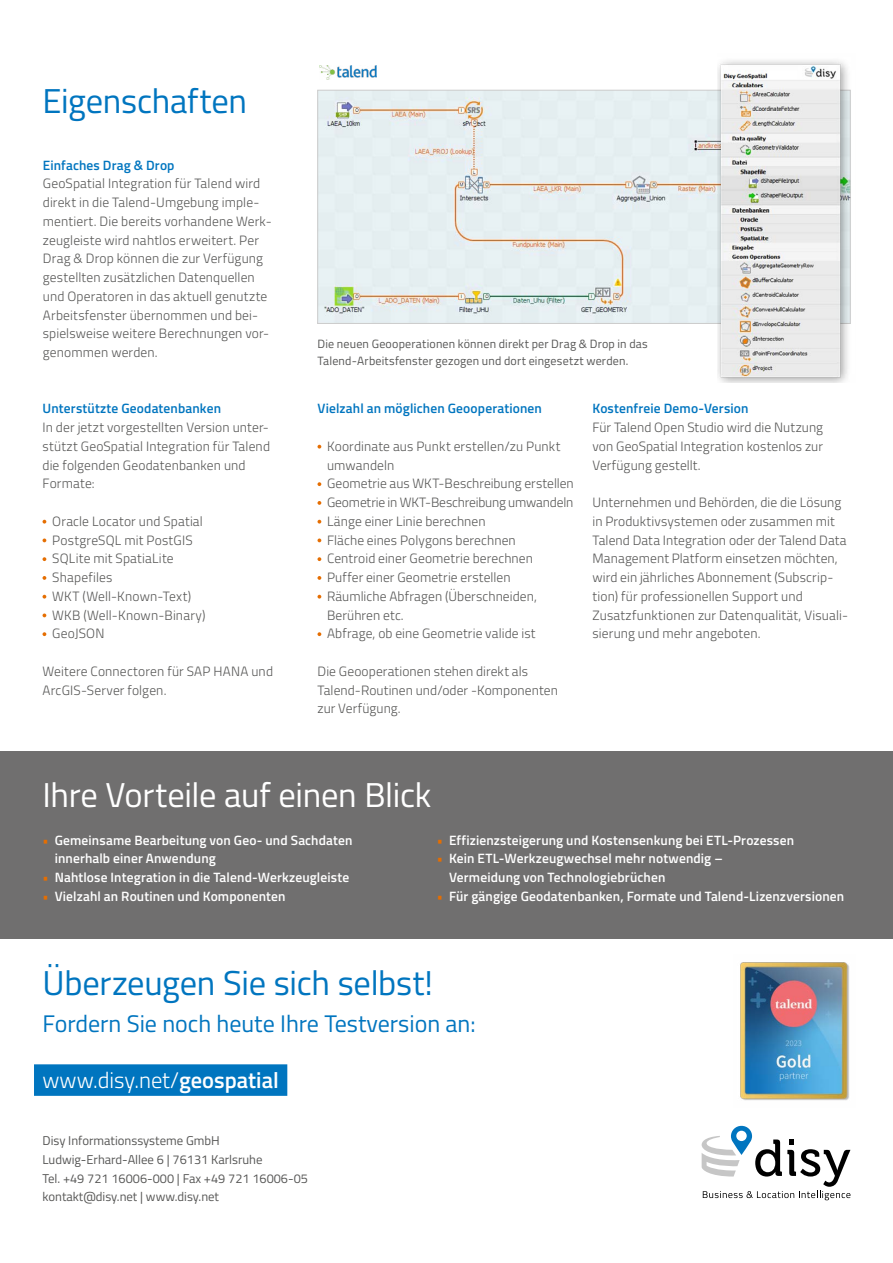
<style>
.page{position:relative;width:893px;height:1263px;background:#fff}
.page>*{position:absolute;margin:0;border:0;box-sizing:border-box;transform-origin:0 0}
.t1{font:34.5px "Titillium Web";letter-spacing:-.01em;color:#0075bf}
.t2{font:34.5px "Titillium Web";letter-spacing:-.01em;color:#fff}
.t3{font:24px "Titillium Web";color:#0075bf}
.t4{font:300 22.5px "Titillium Web";color:#fff}
.t5{font:300 13.5px/18.8px "Titillium Web";letter-spacing:.01em;color:#575756}
.t6{font:600 13.5px/18.8px "Titillium Web";letter-spacing:.01em;color:#fff}
.t7{font:600 13.5px "Titillium Web";letter-spacing:.01em;color:#0075bf}
.t8{font:12.75px/18.8px "Titillium Web";color:#575756}
.t9{font:12px/17.2px "Titillium Web";letter-spacing:.015em;color:#575756}
.s1{color:#e56e02}
.s2{font-weight:600}
</style>
<div class="page">
<div style="left:0;top:751px;width:893px;height:187px;background:#706f6f"></div>
<svg style="left:43px;top:520px;width:3px;height:4px"></svg>
<svg style="left:43px;top:538px;width:3px;height:4px"></svg>
<svg style="left:43px;top:557px;width:3px;height:4px"></svg>
<svg style="left:43px;top:576px;width:3px;height:4px"></svg>
<svg style="left:43px;top:595px;width:3px;height:4px"></svg>
<svg style="left:43px;top:613px;width:3px;height:4px"></svg>
<svg style="left:43px;top:632px;width:3px;height:4px"></svg>
<svg style="left:317px;top:445px;width:4px;height:4px"></svg>
<svg style="left:317px;top:482px;width:4px;height:4px"></svg>
<svg style="left:317px;top:501px;width:4px;height:4px"></svg>
<svg style="left:317px;top:520px;width:4px;height:4px"></svg>
<svg style="left:317px;top:538px;width:4px;height:4px"></svg>
<svg style="left:317px;top:557px;width:4px;height:4px"></svg>
<svg style="left:317px;top:576px;width:4px;height:4px"></svg>
<svg style="left:317px;top:595px;width:4px;height:4px"></svg>
<svg style="left:317px;top:632px;width:4px;height:4px"></svg>
<img style="left:319px;top:92px;width:398px;height:230px">
<img style="left:717px;top:60px;width:134px;height:323px">
<img style="left:319px;top:65px;width:58px;height:15px">
<svg style="left:702px;top:1126px;width:148px;height:74px"></svg>
<img style="left:740px;top:962px;width:110px;height:139px">
<div style="left:34px;top:1064px;width:253px;height:32px;background:#0075bf"></div>
<h1 class="t1" style="left:43px;top:76px;width:206px">Eigenschaften</h1>
<p class="t7" style="left:43px;top:155px;width:133px">Einfaches Drag &amp; Drop</p>
<p class="t5" style="left:43px;top:174px;width:230px">GeoSpatial Integration für Talend wird direkt in die Talend-Umgebung imple&shy;mentiert. Die bereits vorhandene Werk&shy;zeugleiste wird nahtlos erweitert. Per Drag &amp; Drop können die zur Verfügung gestellten zusätzlichen Datenquellen und Operatoren in das aktuell genutzte Arbeitsfenster übernommen und bei&shy;spielsweise weitere Berechnungen vor&shy;genommen werden.</p>
<p class="t7" style="left:43px;top:398px;width:180px">Unterstützte Geodatenbanken</p>
<p class="t5" style="left:43px;top:417px;width:229px">In der jetzt vorgestellten Version unter&shy;stützt GeoSpatial Integration für Talend die folgenden Geodatenbanken und<br>Formate:</p>
<p class="t5" style="left:52px;top:511px;width:155px">Oracle Locator und Spatial<br>PostgreSQL mit PostGIS<br>SQLite mit SpatiaLite<br>Shapefiles<br>WKT (Well-Known-Text)<br>WKB (Well-Known-Binary)<br>GeoJSON</p>
<p class="t5" style="left:43px;top:661px;width:232px">Weitere Connectoren für SAP HANA und<br>ArcGIS-Server folgen.</p>
<p class="t9" style="left:317px;top:335px;width:332px">Die neuen Geooperationen können direkt per Drag &amp; Drop in das<br>Talend-Arbeitsfenster gezogen und dort eingesetzt werden.</p>
<p class="t7" style="left:317px;top:398px;width:226px">Vielzahl an möglichen Geooperationen</p>
<p class="t5" style="left:327px;top:436px;width:248px">Koordinate aus Punkt erstellen/zu Punkt umwandeln<br>Geometrie aus WKT-Beschreibung erstellen<br>Geometrie in WKT-Beschreibung umwandeln<br>Länge einer Linie berechnen<br>Fläche eines Polygons berechnen<br>Centroid einer Geometrie berechnen<br>Puffer einer Geometrie erstellen<br>Räumliche Abfragen (Überschneiden,<br>Berühren etc.<br>Abfrage, ob eine Geometrie valide ist</p>
<p class="t5" style="left:317px;top:661px;width:242px">Die Geooperationen stehen direkt als<br>Talend-Routinen und/oder -Komponenten zur Verfügung.</p>
<p class="t7" style="left:592px;top:398px;width:158px">Kostenfreie Demo-Version</p>
<p class="t5" style="left:592px;top:417px;width:232px;text-align:justify">Für Talend Open Studio wird die Nutzung von GeoSpatial Integration kostenlos zur Verfügung gestellt.</p>
<p class="t5" style="left:592px;top:492px;width:257px">Unternehmen und Behörden, die die Lösung in Produktivsystemen oder zusammen mit Talend Data Integration oder der Talend Data Management Platform einsetzen möchten, wird ein jährliches Abonnement (Subscrip&shy;tion) für professionellen Support und Zusatzfunktionen zur Datenqualität, Visuali&shy;sierung und mehr angeboten.</p>
<h1 class="t2" style="left:43px;top:770px;width:390px">Ihre Vorteile auf einen Blick</h1>
<p class="t6" style="left:55px;top:830px;width:299px;text-indent:-12px"><span class="s1">•</span> Gemeinsame Bearbeitung von Geo- und Sachdaten innerhalb einer Anwendung</p>
<p class="t6" style="left:43px;top:867px;width:308px"><span class="s1">•</span> Nahtlose Integration in die Talend-Werkzeugleiste</p>
<p class="t6" style="left:43px;top:886px;width:244px"><span class="s1">•</span> Vielzahl an Routinen und Komponenten</p>
<p class="t6" style="left:437px;top:830px;width:359px"><span class="s1">•</span> Effizienzsteigerung und Kostensenkung bei ETL-Prozessen</p>
<p class="t6" style="left:449px;top:848px;width:275px;text-indent:-12px"><span class="s1">•</span> Kein ETL-Werkzeugwechsel mehr notwendig –<br>Vermeidung von Technologiebrüchen</p>
<p class="t6" style="left:437px;top:886px;width:409px"><span class="s1">•</span> Für gängige Geodatenbanken, Formate und Talend-Lizenzversionen</p>
<h1 class="t1" style="left:43px;top:957px;width:392px">Überzeugen Sie sich selbst!</h1>
<h2 class="t3" style="left:43px;top:1006px;width:435px">Fordern Sie noch heute Ihre Testversion an:</h2>
<h3 class="t4" style="left:43px;top:1064px;width:238px">www.disy.net/<span class="s2">geospatial</span></h3>
<p class="t8" style="left:43px;top:1130px;width:267px">Disy Informationssysteme GmbH Ludwig-Erhard-Allee 6 | 76131 Karlsruhe<br>Tel. +49 721 16006-000 | Fax +49 721 16006-05 kontakt@disy.net | www.disy.net</p>
</div>
